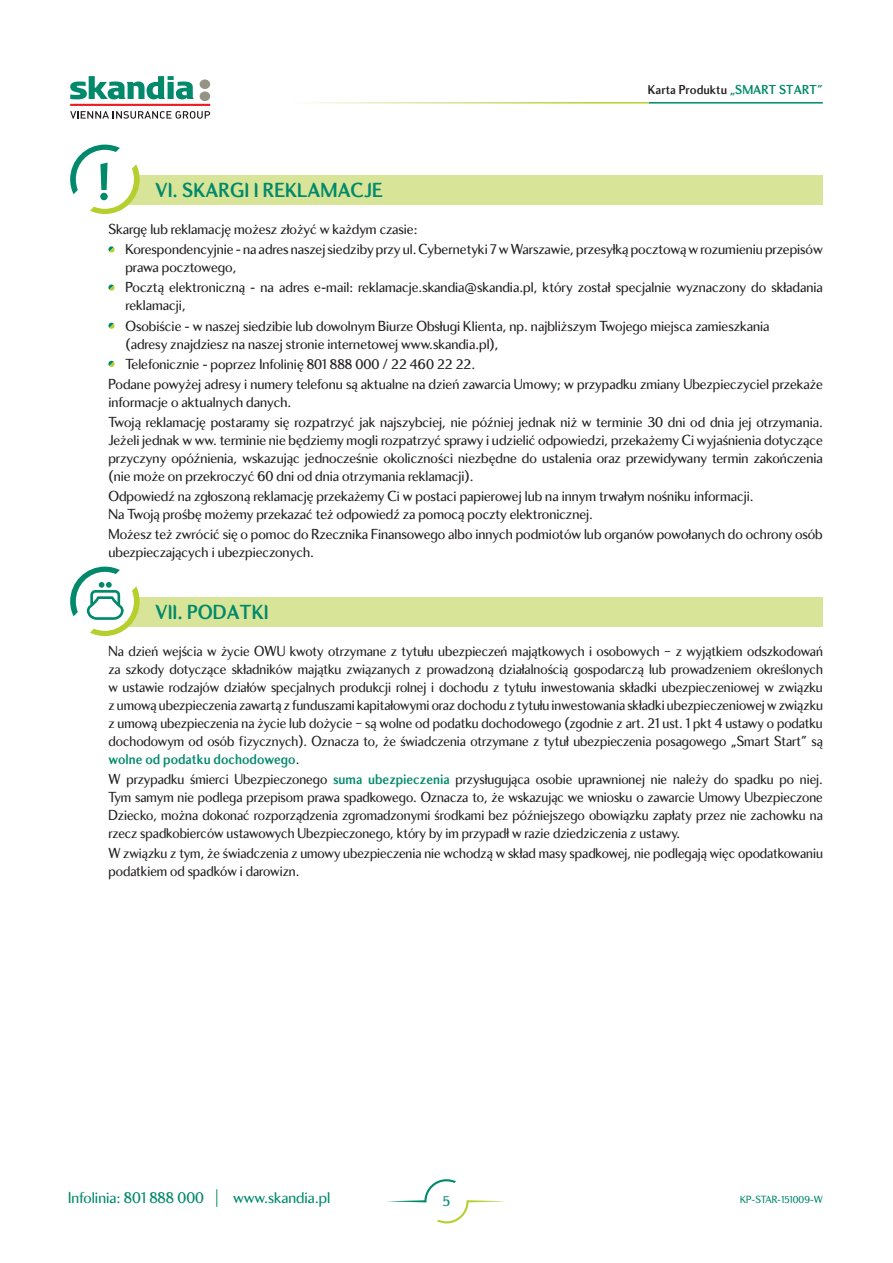
<style>
.page{position:relative;width:893px;height:1263px;background:#fff}
.page>*{position:absolute;margin:0;border:0;box-sizing:border-box;transform-origin:0 0}
.t1{font:700 21px "Skandia Display CE";color:#00896b}
.t2{font:16.5px "Skandia Display CE";color:#00896b}
.t3{font:15px/18px "Skandia Display CE";color:#231f20}
.t4{font:15px "Skandia Display CE";color:#00896b}
.t5{font:700 13.35px "Skandia Display CE";color:#231f20}
.t6{font:10.8px "Skandia Display CE";color:#00896b}
.s1{color:#00896b}
.s2{font-weight:700;color:#00896b}
</style>
<div class="page">
<svg style="left:70px;top:76px;width:124px;height:23px"></svg>
<svg style="left:200px;top:79px;width:10px;height:22px"></svg>
<hr style="left:70px;top:104px;width:140px;height:2px;background:#ee1d23">
<svg style="left:70px;top:111px;width:140px;height:8px"></svg>
<hr style="left:649px;top:102px;width:174px;height:2px;background:#00896b">
<svg style="left:387px;top:1179px;width:119px;height:44px"></svg>
<div style="left:91px;top:175px;width:732px;height:30px;background:#d8e497"></div>
<svg style="left:70px;top:145px;width:70px;height:69px"></svg>
<svg style="left:108px;top:246px;width:7px;height:7px"></svg>
<svg style="left:108px;top:284px;width:7px;height:7px"></svg>
<svg style="left:108px;top:323px;width:7px;height:6px"></svg>
<svg style="left:108px;top:361px;width:7px;height:6px"></svg>
<div style="left:91px;top:597px;width:732px;height:30px;background:#d8e497"></div>
<svg style="left:70px;top:567px;width:70px;height:69px"></svg>
<p class="t5" style="left:648px;top:85px;width:176px">Karta Produktu <span class="s1">„SMART START”</span></p>
<h1 class="t1" style="left:155px;top:183px;width:229px">VI. SKARGI I REKLAMACJE</h1>
<p class="t3" style="left:125px;top:221px;width:699px;line-height:20.1px;text-indent:-17px">Skargę lub reklamację możesz złożyć w każdym czasie:<br>Korespondencyjnie - na adres naszej siedziby przy ul. Cybernetyki 7 w Warszawie, przesyłką pocztową w rozumieniu przepisów</p>
<p class="t3" style="left:125px;top:259px;width:699px;line-height:20.1px">prawa pocztowego,<br>Pocztą elektroniczną - na adres e-mail: reklamacje.skandia@skandia.pl, który został specjalnie wyznaczony do składania</p>
<p class="t3" style="left:125px;top:297px;width:646px;line-height:20.1px">reklamacji,<br>Osobiście - w naszej siedzibie lub dowolnym Biurze Obsługi Klienta, np. najbliższym Twojego miejsca zamieszkania</p>
<p class="t3" style="left:125px;top:336px;width:375px">(adresy znajdziesz na naszej stronie internetowej www.skandia.pl),</p>
<p class="t3" style="left:125px;top:356px;width:351px">Telefonicznie - poprzez Infolinię 801 888 000 / 22 460 22 22.</p>
<p class="t3" style="left:108px;top:376px;width:716px">Podane powyżej adresy i numery telefonu są aktualne na dzień zawarcia Umowy; w przypadku zmiany Ubezpieczyciel przekaże</p>
<p class="t3" style="left:108px;top:393px;width:716px;line-height:20.1px">informacje o aktualnych danych.<br>Twoją reklamację postaramy się rozpatrzyć jak najszybciej, nie później jednak niż w terminie 30 dni od dnia jej otrzymania.</p>
<p class="t3" style="left:108px;top:432px;width:716px;text-align:justify">Jeżeli jednak w ww. terminie nie będziemy mogli rozpatrzyć sprawy i udzielić odpowiedzi, przekażemy Ci wyjaśnienia dotyczące przyczyny opóźnienia, wskazując jednocześnie okoliczności niezbędne do ustalenia oraz przewidywany termin zakończenia (nie może on przekroczyć 60 dni od dnia otrzymania reklamacji).</p>
<p class="t3" style="left:108px;top:489px;width:647px">Odpowiedź na zgłoszoną reklamację przekażemy Ci w postaci papierowej lub na innym trwałym nośniku informacji.<br>Na Twoją prośbę możemy przekazać też odpowiedź za pomocą poczty elektronicznej.</p>
<p class="t3" style="left:108px;top:527px;width:716px">Możesz też zwrócić się o pomoc do Rzecznika Finansowego albo innych podmiotów lub organów powołanych do ochrony osób ubezpieczających i ubezpieczonych.</p>
<h1 class="t1" style="left:155px;top:605px;width:115px">VII. PODATKI</h1>
<p class="t3" style="left:108px;top:644px;width:716px;text-align:justify">Na dzień wejścia w życie OWU kwoty otrzymane z tytułu ubezpieczeń majątkowych i osobowych – z wyjątkiem odszkodowań za szkody dotyczące składników majątku związanych z prowadzoną działalnością gospodarczą lub prowadzeniem określonych w ustawie rodzajów działów specjalnych produkcji rolnej i dochodu z tytułu inwestowania składki ubezpieczeniowej w związku z umową ubezpieczenia zawartą z funduszami kapitałowymi oraz dochodu z tytułu inwestowania składki ubezpieczeniowej w związku z umową ubezpieczenia na życie lub dożycie – są wolne od podatku dochodowego (zgodnie z art. 21 ust. 1 pkt 4 ustawy o podatku dochodowym od osób fizycznych). Oznacza to, że świadczenia otrzymane z tytuł ubezpieczenia posagowego „Smart Start” są <span class="s2">wolne od podatku dochodowego</span>.</p>
<p class="t3" style="left:108px;top:772px;width:716px;text-align:justify">W przypadku śmierci Ubezpieczonego <span class="s2">suma ubezpieczenia</span> przysługująca osobie uprawnionej nie należy do spadku po niej.<br>Tym samym nie podlega przepisom prawa spadkowego. Oznacza to, że wskazując we wniosku o zawarcie Umowy Ubezpieczone Dziecko, można dokonać rozporządzenia zgromadzonymi środkami bez późniejszego obowiązku zapłaty przez nie zachowku na rzecz spadkobierców ustawowych Ubezpieczonego, który by im przypadł w razie dziedziczenia z ustawy.</p>
<p class="t3" style="left:108px;top:846px;width:716px">W związku z tym, że świadczenia z umowy ubezpieczenia nie wchodzą w skład masy spadkowej, nie podlegają więc opodatkowaniu podatkiem od spadków i darowizn.</p>
<p class="t2" style="left:68px;top:1191px;width:264px">Infolinia: 801 888 000 | www.skandia.pl</p>
<p class="t4" style="left:443px;top:1195px;width:9px">5</p>
<p class="t6" style="left:740px;top:1195px;width:84px">KP-STAR-151009-W</p>
</div>
